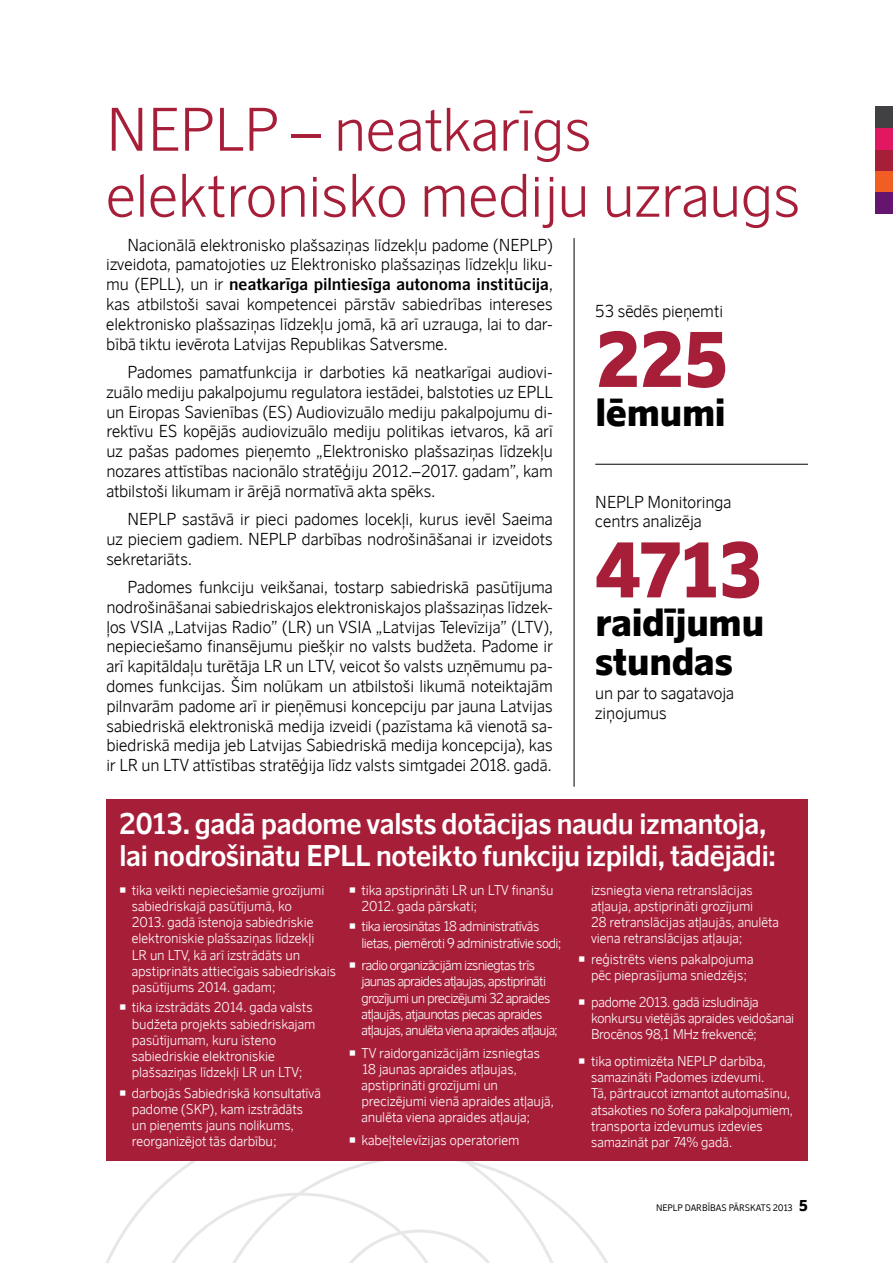
<style>
.page{position:relative;width:893px;height:1263px;background:#fff}
.page>*{position:absolute;margin:0;border:0;box-sizing:border-box;transform-origin:0 0}
.t1{font:900 75px "Scandinavian Balt";letter-spacing:-.05em;color:#a71e39}
.t2{font:300 58.5px/66px "Scandinavian Balt";color:#a71e39;text-align:center}
.t3{font:900 37.5px/39px "Scandinavian Balt";letter-spacing:-.02em;color:#000}
.t4{font:700 28.5px/31.5px "Scandinavian Balt";letter-spacing:-.02em;color:#fff}
.t5{font:300 16.5px/19.8px "Scandinavian Balt";color:#000}
.t6{font:300 13.5px/16.2px "Scandinavian Balt";letter-spacing:-.01em;color:#fff}
.t7{font:300 13.5px/16.2px "Scandinavian Balt";letter-spacing:-.04em;color:#fff}
.t8{font:300 13.5px/16.2px "Scandinavian Balt";letter-spacing:-.035em;color:#fff}
.t9{font:9px "Scandinavian Balt";color:#000}
.s1{font-weight:700}
.s2{font-weight:900;font-size:15px}
</style>
<div class="page">
<div style="left:876px;top:192px;width:17px;height:22px;background:#65146f"></div>
<div style="left:876px;top:171px;width:17px;height:21px;background:#f15d22"></div>
<div style="left:876px;top:149px;width:17px;height:22px;background:#a71e39"></div>
<div style="left:876px;top:128px;width:17px;height:21px;background:#e21762"></div>
<div style="left:876px;top:106px;width:17px;height:22px;background:#414042"></div>
<svg style="left:106px;top:1161px;width:90px;height:102px"></svg>
<svg style="left:300px;top:1161px;width:308px;height:102px"></svg>
<svg style="left:149px;top:1192px;width:362px;height:71px"></svg>
<div style="left:106px;top:799px;width:702px;height:139px;background:#a71e39"></div>
<div style="left:106px;top:884px;width:702px;height:277px;background:#a71e39"></div>
<hr style="left:574px;top:238px;width:1px;height:549px;background:#000">
<hr style="left:595px;top:464px;width:213px;height:1px;background:#000">
<h2 class="t2" style="left:106px;top:98px;width:696px">– neatkarīgs<br>elektronisko mediju uzraugs</h2>
<h2 class="t2" style="left:106px;top:98px;width:74px">NEPLP</h2>
<p class="t5" style="left:106px;top:235px;width:448px;text-align:justify;text-indent:441px">) izveidota, pamatojoties uz Elektronisko plašsaziņas līdzekļu liku&shy;mu (EPLL</p>
<p class="t5" style="left:128px;top:235px;width:393px">Nacionālā elektronisko plašsaziņas līdzekļu padome (NEPLP</p>
<p class="t5" style="left:106px;top:275px;width:448px;text-align:justify;text-indent:69px">), un ir <span class="s1">neatkarīga pilntiesīga autonoma institūcija</span>, kas atbilstoši savai kompetencei pārstāv sabiedrības intereses elektronisko plašsaziņas līdzekļu jomā, kā arī uzrauga, lai to dar&shy;bībā tiktu ievērota Latvijas Republikas Satversme.</p>
<p class="t5" style="left:106px;top:362px;width:448px;text-indent:21px">Padomes pamatfunkcija ir darboties kā neatkarīgai audiovi&shy;zuālo mediju pakalpojumu regulatora iestādei, balstoties uz EPLL<br>un Eiropas Savienības (ES) Audiovizuālo mediju pakalpojumu di&shy;rektīvu ES kopējās audiovizuālo mediju politikas ietvaros, kā arī uz pašas padomes pieņemto „Elektronisko plašsaziņas līdzekļu nozares attīstības nacionālo stratēģiju 2012.–2017. gadam”, kam atbilstoši likumam ir ārējā normatīvā akta spēks.</p>
<p class="t5" style="left:128px;top:509px;width:22px">NEPLP</p>
<p class="t5" style="left:106px;top:509px;width:448px;text-indent:76px">sastāvā ir pieci padomes locekļi, kurus ievēl Saeima uz pieciem gadiem. NEPLP</p>
<p class="t5" style="left:302px;top:529px;width:252px">darbības nodrošināšanai ir izveidots</p>
<p class="t5" style="left:128px;top:545px;width:427px;line-height:28.3px;text-indent:-21px">sekretariāts.<br>Padomes funkciju veikšanai, tostarp sabiedriskā pasūtījuma</p>
<p class="t5" style="left:106px;top:597px;width:448px;text-align:justify">nodrošināšanai sabiedriskajos elektroniskajos plašsaziņas līdzek&shy;ļos VSIA „Latvijas Radio” (LR) un VSIA „Latvijas Televīzija” (LTV), nepieciešamo finansējumu piešķir no valsts budžeta. Padome ir arī kapitāldaļu turētāja LR un LTV, veicot šo valsts uzņēmumu pa&shy;domes funkcijas. Šim nolūkam un atbilstoši likumā noteiktajām pilnvarām padome arī ir pieņēmusi koncepciju par jauna Latvijas sabiedriskā elektroniskā medija izveidi (pazīstama kā vienotā sa&shy;biedriskā medija jeb Latvijas Sabiedriskā medija koncepcija), kas ir LR un LTV attīstības stratēģija līdz valsts simtgadei 2018. gadā.</p>
<p class="t5" style="left:595px;top:301px;width:129px">53 sēdēs pieņemti</p>
<h1 class="t1" style="left:595px;top:313px;width:135px">225</h1>
<h3 class="t3" style="left:595px;top:395px;width:132px">lēmumi</h3>
<p class="t5" style="left:595px;top:492px;width:138px;text-indent:52px">Monitoringa centrs analizēja</p>
<h1 class="t1" style="left:595px;top:523px;width:170px">4713</h1>
<h3 class="t3" style="left:595px;top:605px;width:171px">raidījumu stundas</h3>
<p class="t5" style="left:595px;top:684px;width:140px">un par to sagatavoja ziņojumus</p>
<p class="t5" style="left:595px;top:492px;width:22px">NEPLP</p>
<h3 class="t4" style="left:119px;top:809px;width:658px">2013. gadā padome valsts dotācijas naudu izmantoja, lai nodrošinātu EPLL noteikto funkciju izpildi, tādējādi:</h3>
<p class="t6" style="left:132px;top:882px;width:206px">tika veikti nepieciešamie grozījumi sabiedriskajā pasūtījumā, ko<br>2013. gadā īstenoja sabiedriskie elektroniskie plašsaziņas līdzekļi<br>LR un LTV, kā arī izstrādāts un apstiprināts attiecīgais sabiedriskais pasūtījums 2014. gadam;</p>
<p class="t6" style="left:132px;top:1000px;width:185px">tika izstrādāts 2014. gada valsts budžeta projekts sabiedriskajam pasūtījumam, kuru īsteno sabiedriskie elektroniskie plašsaziņas līdzekļi LR un LTV;</p>
<p class="t6" style="left:132px;top:1085px;width:191px">darbojās Sabiedriskā konsultatīvā padome (SKP), kam izstrādāts un pieņemts jauns nolikums, reorganizējot tās darbību;</p>
<p class="t6" style="left:361px;top:882px;width:194px">tika apstiprināti LR un LTV finanšu<br>2012. gada pārskati;</p>
<p class="t8" style="left:361px;top:919px;width:201px">tika ierosinātas 18 administratīvās lietas, piemēroti 9 administratīvie sodi;</p>
<p class="t7" style="left:361px;top:957px;width:198px">radio organizācijām izsniegtas trīs jaunas apraides atļaujas, apstiprināti grozījumi un precizējumi 32 apraides atļaujās, atjaunotas piecas apraides atļaujas, anulēta viena apraides atļauja;</p>
<p class="t6" style="left:361px;top:1045px;width:194px">TV raidorganizācijām izsniegtas<br>18 jaunas apraides atļaujas, apstiprināti grozījumi un precizējumi vienā apraides atļaujā, anulēta viena apraides atļauja;</p>
<p class="t6" style="left:361px;top:1132px;width:160px">kabeļtelevīzijas operatoriem</p>
<p class="t6" style="left:591px;top:882px;width:190px">izsniegta viena retranslācijas atļauja, apstiprināti grozījumi<br>28 retranslācijas atļaujās, anulēta viena retranslācijas atļauja;</p>
<p class="t6" style="left:591px;top:951px;width:164px">reģistrēts viens pakalpojuma pēc pieprasījuma sniedzējs;</p>
<p class="t6" style="left:591px;top:994px;width:204px">padome 2013. gadā izsludināja konkursu vietējās apraides veidošanai<br>Brocēnos 98,1 M Hz frekvencē;</p>
<p class="t6" style="left:591px;top:1053px;width:104px">tika optimizēta NEPLP</p>
<p class="t6" style="left:591px;top:1053px;width:203px;text-indent:129px">darbība, samazināti Padomes izdevumi.<br>Tā, pārtraucot izmantot automašīnu, atsakoties no šofera pakalpojumiem, transporta izdevumus izdevies samazināt par 74% gadā.</p>
<p class="t9" style="left:656px;top:1202px;width:153px">NEPLP DARBĪBAS PĀRSKATS 2013 <span class="s2">5</span></p>
</div>
